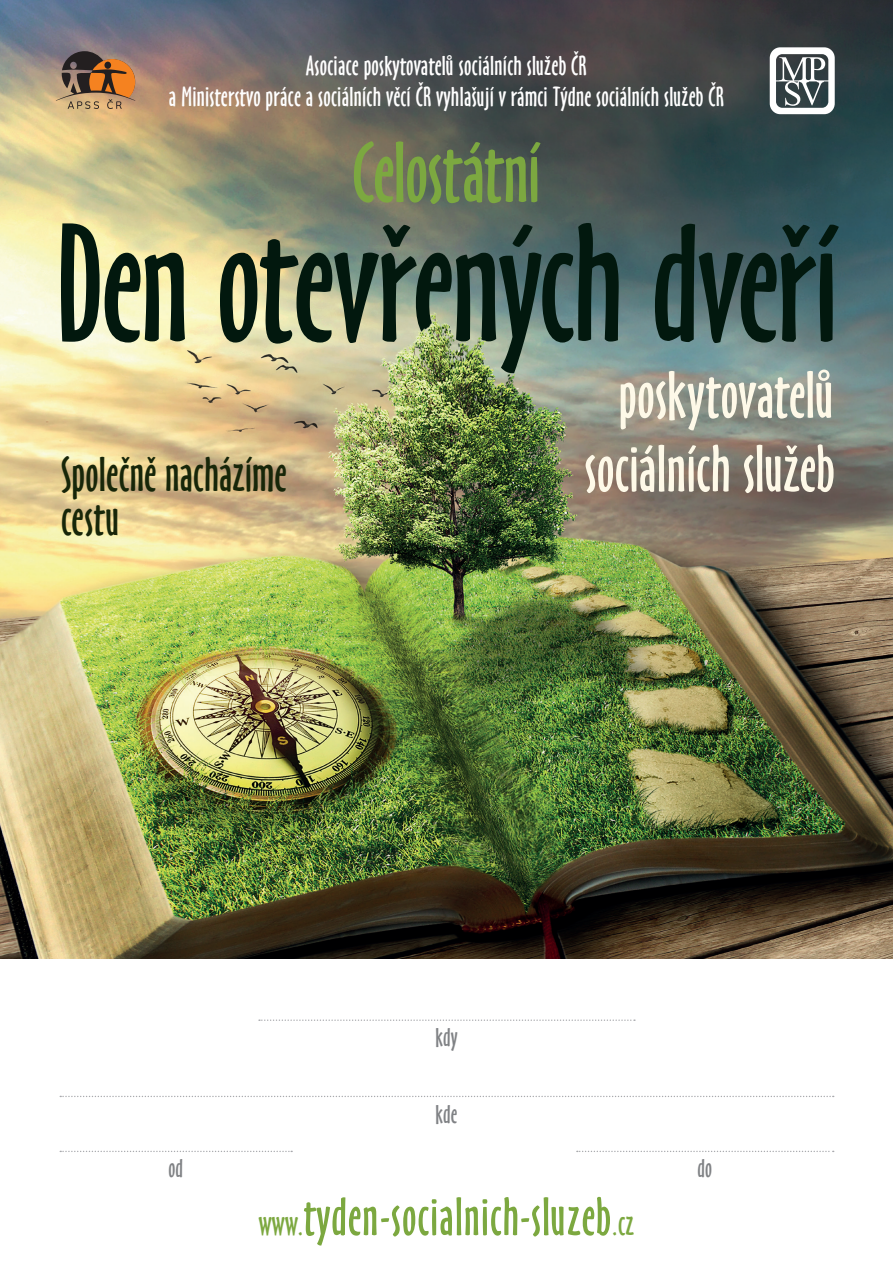
<style>
.page{position:relative;width:893px;height:1263px;background:#fff}
.page>*{position:absolute;margin:0;border:0;box-sizing:border-box;transform-origin:0 0}
.t1{font:155.1px "Oz Handicraft BT";letter-spacing:-.015em;color:#02180e}
.t2{font:79.65px "Oz Handicraft BT";letter-spacing:-.01em;color:#7ca840}
.t3{font:61.5px "Oz Handicraft BT";color:#fef9e8}
.t4{font:50.1px "Oz Handicraft BT";letter-spacing:.02em;color:#7ca840}
.t5{font:45.6px "Oz Handicraft BT";letter-spacing:.005em;color:#172609}
.t6{font:25.5px "Oz Handicraft BT";letter-spacing:.01em;color:#fff}
.t7{font:24px "Oz Handicraft BT";letter-spacing:.01em;color:#808285}
.s1{font-size:31.35px}
</style>
<div class="page">
<img style="left:0;top:0;width:893px;height:959px">
<svg style="left:60px;top:1151px;width:232px;height:1px"></svg>
<svg style="left:577px;top:1151px;width:257px;height:1px"></svg>
<svg style="left:259px;top:1019px;width:376px;height:2px"></svg>
<svg style="left:60px;top:1096px;width:774px;height:1px"></svg>
<svg style="left:54px;top:49px;width:83px;height:63px;background:#9d7553"></svg>
<svg style="left:770px;top:47px;width:65px;height:67px"></svg>
<img style="left:377px;top:311px;width:136px;height:103px">
<p class="t6" style="left:306px;top:49px;width:282px">Asociace poskytovatelů sociálních služeb ČR</p>
<p class="t6" style="left:169px;top:80px;width:557px">a Ministerstvo práce a sociálních věcí ČR vyhlašují v rámci Týdne sociálních služeb ČR</p>
<p class="t2" style="left:352px;top:120px;width:190px">Celostátní</p>
<p class="t1" style="left:54px;top:182px;width:786px">Den otevřených dveří</p>
<p class="t3" style="left:618px;top:355px;width:218px">poskytovatelů</p>
<p class="t5" style="left:61px;top:444px;width:227px">Společně nacházíme</p>
<p class="t3" style="left:585px;top:428px;width:252px">sociálních služeb</p>
<p class="t5" style="left:61px;top:489px;width:61px">cestu</p>
<p class="t7" style="left:435px;top:1021px;width:24px">kdy</p>
<p class="t7" style="left:436px;top:1098px;width:23px">kde</p>
<p class="t7" style="left:168px;top:1152px;width:16px">od</p>
<p class="t7" style="left:697px;top:1152px;width:16px">do</p>
<p class="t4" style="left:259px;top:1184px;width:377px"><span class="s1">www.</span>tyden-socialnich-sluzeb<span class="s1">.cz</span></p>
</div>
